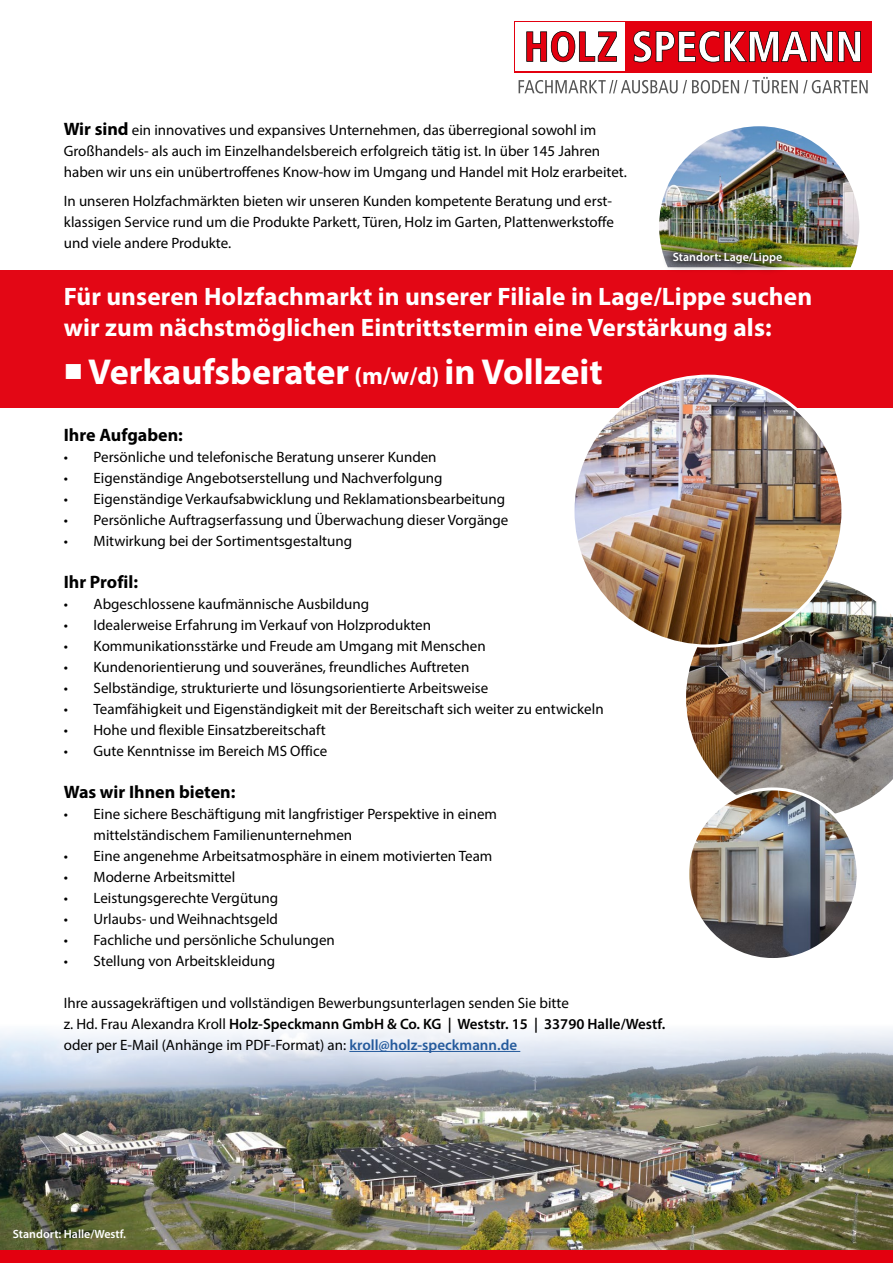
<style>
.page{position:relative;width:893px;height:1263px;background:#fff}
.page>*{position:absolute;margin:0;border:0;box-sizing:border-box;transform-origin:0 0}
.t1{font:700 36.15px "Myriad Pro";color:#fff}
.t2{font:700 25.35px/31px "Myriad Pro";letter-spacing:.005em;color:#fff}
.t3{font:700 18px "Myriad Pro";color:#000}
.t4{font:15px/21px "Myriad Pro";color:#000}
.t5{font:600 12px "Myriad Pro";color:#fff}
.s1{font-weight:700;font-size:18px}
.s2{font-size:24.3px}
.s3{font-weight:600}
.s4{font-weight:600;color:#245a9c}
</style>
<div class="page">
<img style="left:659px;top:126px;width:200px;height:141px">
<img style="left:0;top:1029px;width:893px;height:221px">
<div style="left:0;top:1250px;width:893px;height:13px;background:#e3000f"></div>
<div style="left:514px;top:21px;width:358px;height:52px;background:#e3000f"></div>
<div style="left:516px;top:23px;width:109px;height:48px;background:#fff"></div>
<svg style="left:526px;top:31px;width:91px;height:31px"></svg>
<svg style="left:633px;top:31px;width:228px;height:31px"></svg>
<svg style="left:519px;top:77px;width:349px;height:16px"></svg>
<div style="left:0;top:270px;width:893px;height:138px;background:#e30715"></div>
<div style="left:662px;top:242px;width:131px;height:33px;background:#000;opacity:.75"></div>
<hr style="left:349px;top:1051px;width:171px;height:1px;background:#245a9c">
<img style="left:686px;top:580px;width:207px;height:234px">
<img style="left:687px;top:789px;width:171px;height:170px;border-radius:85px">
<img style="left:573px;top:376px;width:270px;height:270px;border-radius:135px">
<p class="t4" style="left:64px;top:119px;width:565px"><span class="s1">Wir sind</span> ein innovatives und expansives Unternehmen, das überregional sowohl im<br>Großhandels- als auch im Einzelhandelsbereich erfolgreich tätig ist. In über 145 Jahren haben wir uns ein unübertroffenes Know-how im Umgang und Handel mit Holz erarbeitet.</p>
<p class="t4" style="left:64px;top:190px;width:552px">In unseren Holzfachmärkten bieten wir unseren Kunden kompetente Beratung und erst&shy;klassigen Service rund um die Produkte Parkett, Türen, Holz im Garten, Plattenwerkstoffe und viele andere Produkte.</p>
<p class="t5" style="left:673px;top:249px;width:111px">Standort: Lage/Lippe</p>
<h2 class="t2" style="left:64px;top:280px;width:750px">Für unseren Holzfachmarkt in unserer Filiale in Lage/Lippe suchen wir zum nächstmöglichen Eintrittstermin eine Verstärkung als:</h2>
<h1 class="t1" style="left:64px;top:348px;width:540px">■ Verkaufsberater <span class="s2">(m/w/d)</span> in Vollzeit</h1>
<p class="t3" style="left:64px;top:423px;width:121px">Ihre Aufgaben:</p>
<p class="t4" style="left:64px;top:446px;width:374px">• Persönliche und telefonische Beratung unserer Kunden</p>
<p class="t4" style="left:64px;top:467px;width:380px">• Eigenständige Angebotserstellung und Nachverfolgung</p>
<p class="t4" style="left:64px;top:488px;width:443px">• Eigenständige Verkaufsabwicklung und Reklamationsbearbeitung</p>
<p class="t4" style="left:64px;top:509px;width:446px">• Persönliche Auftragserfassung und Überwachung dieser Vorgänge</p>
<p class="t4" style="left:64px;top:530px;width:290px">• Mitwirkung bei der Sortimentsgestaltung</p>
<p class="t3" style="left:64px;top:570px;width:76px">Ihr Profil:</p>
<p class="t4" style="left:64px;top:593px;width:307px">• Abgeschlossene kaufmännische Ausbildung</p>
<p class="t4" style="left:64px;top:614px;width:369px">• Idealerweise Erfahrung im Verkauf von Holzprodukten</p>
<p class="t4" style="left:64px;top:635px;width:423px">• Kommunikationsstärke und Freude am Umgang mit Menschen</p>
<p class="t4" style="left:64px;top:656px;width:407px">• Kundenorientierung und souveränes, freundliches Auftreten</p>
<p class="t4" style="left:64px;top:677px;width:426px">• Selbständige, strukturierte und lösungsorientierte Arbeitsweise</p>
<p class="t4" style="left:64px;top:698px;width:541px">• Teamfähigkeit und Eigenständigkeit mit der Bereitschaft sich weiter zu entwickeln</p>
<p class="t4" style="left:64px;top:719px;width:263px">• Hohe und flexible Einsatzbereitschaft</p>
<p class="t4" style="left:64px;top:740px;width:265px">• Gute Kenntnisse im Bereich MS Office</p>
<p class="t3" style="left:64px;top:780px;width:173px">Was wir Ihnen bieten:</p>
<p class="t4" style="left:94px;top:803px;width:405px;text-indent:-30px">• Eine sichere Beschäftigung mit langfristiger Perspektive in einem mittelständischem Familienunternehmen</p>
<p class="t4" style="left:64px;top:845px;width:430px">• Eine angenehme Arbeitsatmosphäre in einem motivierten Team</p>
<p class="t4" style="left:64px;top:866px;width:173px">• Moderne Arbeitsmittel</p>
<p class="t4" style="left:64px;top:887px;width:216px">• Leistungsgerechte Vergütung</p>
<p class="t4" style="left:64px;top:908px;width:216px">• Urlaubs- und Weihnachtsgeld</p>
<p class="t4" style="left:64px;top:929px;width:273px">• Fachliche und persönliche Schulungen</p>
<p class="t4" style="left:64px;top:950px;width:213px">• Stellung von Arbeitskleidung</p>
<p class="t4" style="left:64px;top:992px;width:603px">Ihre aussagekräftigen und vollständigen Bewerbungsunterlagen senden Sie bitte<br>z. Hd. Frau Alexandra Kroll <span class="s3">Holz-Speckmann GmbH &amp; Co. KG | Weststr. 15 | 33790 Halle/Westf. </span>oder per E-Mail (Anhänge im PDF-Format) an: <span class="s4">kroll@holz-speckmann.de</span></p>
<p class="t5" style="left:13px;top:1226px;width:115px">Standort: Halle/Westf.</p>
</div>
